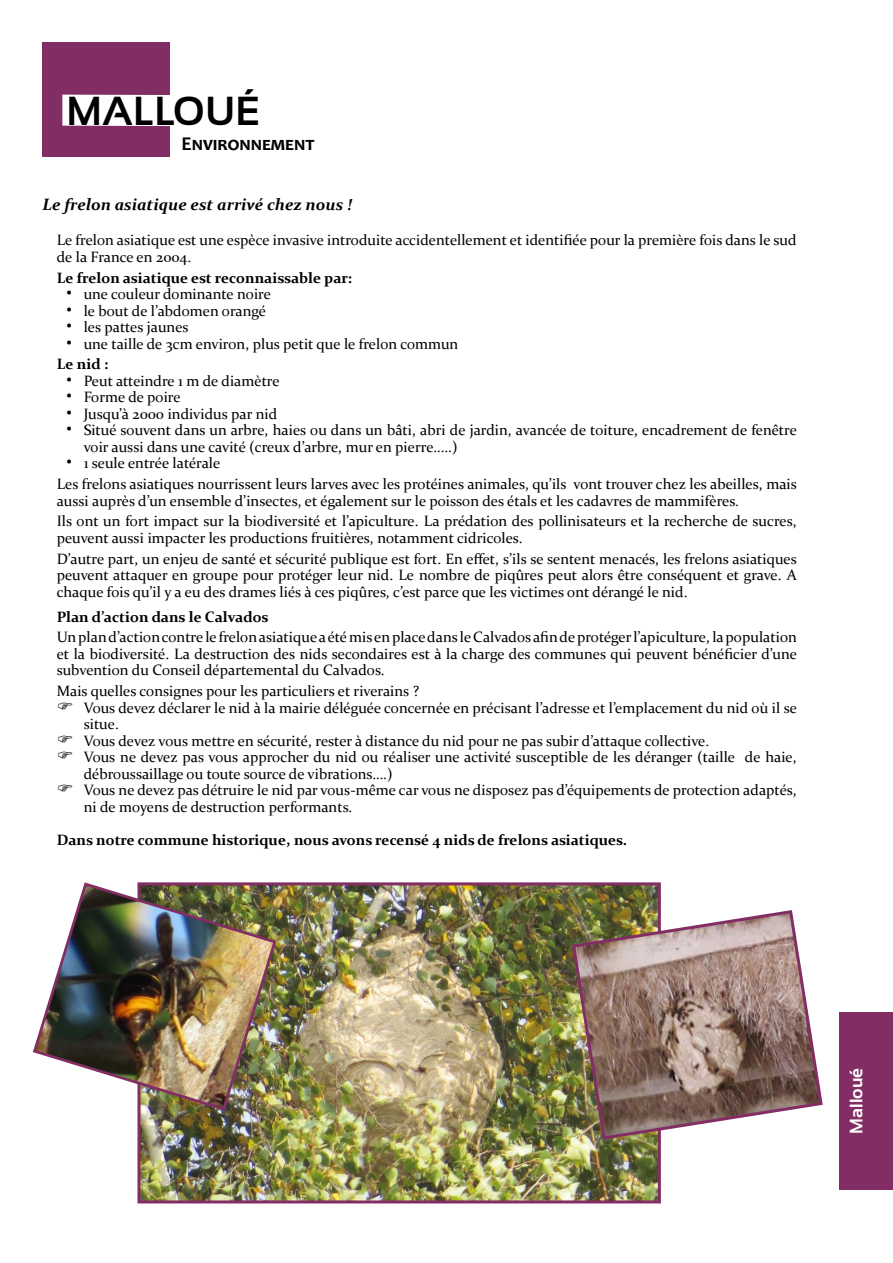
<style>
.page{position:relative;width:893px;height:1263px;background:#fff}
.page>*{position:absolute;margin:0;border:0;box-sizing:border-box;transform-origin:0 0}
.t1{font:700 40.5px "Sansation";color:#000}
.t2{font:700 19.5px "Candara";color:#000}
.t3{font:700 18px "Sansation";color:#fff}
.t4{font:italic 700 16.5px "Constantia";color:#000}
.t5{font:15px/16.5px "Constantia";color:#000}
.t6{font:700 15px "Constantia";color:#000}
.s1{font-size:18px}
.s2{font-weight:700}
</style>
<div class="page">
<div style="left:840px;top:1012px;width:53px;height:177px;background:#822e65"></div>
<div style="left:43px;top:43px;width:127px;height:114px;background:#822e65"></div>
<div style="left:62px;top:95px;width:108px;height:31px;background:#fff"></div>
<img style="left:141px;top:886px;width:516px;height:313px">
<div style="left:137px;top:882px;width:524px;height:321px;border:3px solid #822e65"></div>
<img style="left:33px;top:882px;width:245px;height:230px">
<img style="left:570px;top:908px;width:253px;height:233px">
<h1 class="t1" style="left:67px;top:89px;width:195px">MALLOUÉ</h1>
<h2 class="t2" style="left:181px;top:132px;width:135px">Environnement</h2>
<p class="t4" style="left:43px;top:193px;width:311px">Le frelon asiatique est arrivé chez nous !</p>
<p class="t5" style="left:57px;top:231px;width:741px">Le frelon asiatique est une espèce invasive introduite accidentellement et identifiée pour la première fois dans le sud de la France en 2004.</p>
<p class="t6" style="left:57px;top:267px;width:297px">Le frelon asiatique est reconnaissable par:</p>
<p class="t5" style="left:67px;top:285px;width:206px"><span class="s1">•</span> une couleur dominante noire</p>
<p class="t5" style="left:67px;top:301px;width:201px"><span class="s1">•</span> le bout de l’abdomen orangé</p>
<p class="t5" style="left:67px;top:318px;width:123px"><span class="s1">•</span> les pattes jaunes</p>
<p class="t5" style="left:57px;top:332px;width:403px;line-height:20.7px;text-indent:10px"><span class="s1">•</span> une taille de 3cm environ, plus petit que le frelon commun<br><span class="s2">Le nid :</span></p>
<p class="t5" style="left:67px;top:372px;width:215px"><span class="s1">•</span> Peut atteindre 1 m de diamètre</p>
<p class="t5" style="left:67px;top:388px;width:115px"><span class="s1">•</span> Forme de poire</p>
<p class="t5" style="left:67px;top:405px;width:212px"><span class="s1">•</span> Jusqu’à 2000 individus par nid</p>
<p class="t5" style="left:84px;top:421px;width:715px;text-indent:-17px"><span class="s1">•</span> Situé souvent dans un arbre, haies ou dans un bâti, abri de jardin, avancée de toiture, encadrement de fenêtre voir aussi dans une cavité (creux d’arbre, mur en pierre…..)</p>
<p class="t5" style="left:57px;top:452px;width:742px;line-height:20.7px;text-indent:10px"><span class="s1">•</span> 1 seule entrée latérale<br>Les frelons asiatiques nourrissent leurs larves avec les protéines animales, qu’ils vont trouver chez les abeilles, mais</p>
<p class="t5" style="left:57px;top:489px;width:741px;line-height:20.7px">aussi auprès d’un ensemble d’insectes, et également sur le poisson des étals et les cadavres de mammifères.<br>Ils ont un fort impact sur la biodiversité et l’apiculture. La prédation des pollinisateurs et la recherche de sucres,</p>
<p class="t5" style="left:57px;top:527px;width:742px;line-height:20.7px">peuvent aussi impacter les productions fruitières, notamment cidricoles.<br>D’autre part, un enjeu de santé et sécurité publique est fort. En effet, s’ils se sentent menacés, les frelons asiatiques</p>
<p class="t5" style="left:57px;top:566px;width:742px">peuvent attaquer en groupe pour protéger leur nid. Le nombre de piqûres peut alors être conséquent et grave. A chaque fois qu’il y a eu des drames liés à ces piqûres, c’est parce que les victimes ont dérangé le nid.</p>
<p class="t6" style="left:57px;top:606px;width:213px">Plan d’action dans le Calvados</p>
<p class="t5" style="left:57px;top:628px;width:742px;text-align:justify">Un plan d’action contre le frelon asiatique a été mis en place dans le Calvados afin de protéger l’apiculture, la population et la biodiversité. La destruction des nids secondaires est à la charge des communes qui peuvent bénéficier d’une subvention du Conseil départemental du Calvados.</p>
<p class="t5" style="left:84px;top:682px;width:715px;text-indent:-27px">Mais quelles consignes pour les particuliers et riverains ?<br>Vous devez déclarer le nid à la mairie déléguée concernée en précisant l’adresse et l’emplacement du nid où il se situe.<br>Vous devez vous mettre en sécurité, rester à distance du nid pour ne pas subir d’attaque collective.<br>Vous ne devez pas vous approcher du nid ou réaliser une activité susceptible de les déranger (taille de haie, débroussaillage ou toute source de vibrations….)<br>Vous ne devez pas détruire le nid par vous-même car vous ne disposez pas d’équipements de protection adaptés, ni de moyens de destruction performants.</p>
<p class="t6" style="left:57px;top:829px;width:572px">Dans notre commune historique, nous avons recensé 4 nids de frelons asiatiques.</p>
<p class="t3" style="left:846px;top:1133px;width:67px;rotate:-90deg">Malloué</p>
</div>
